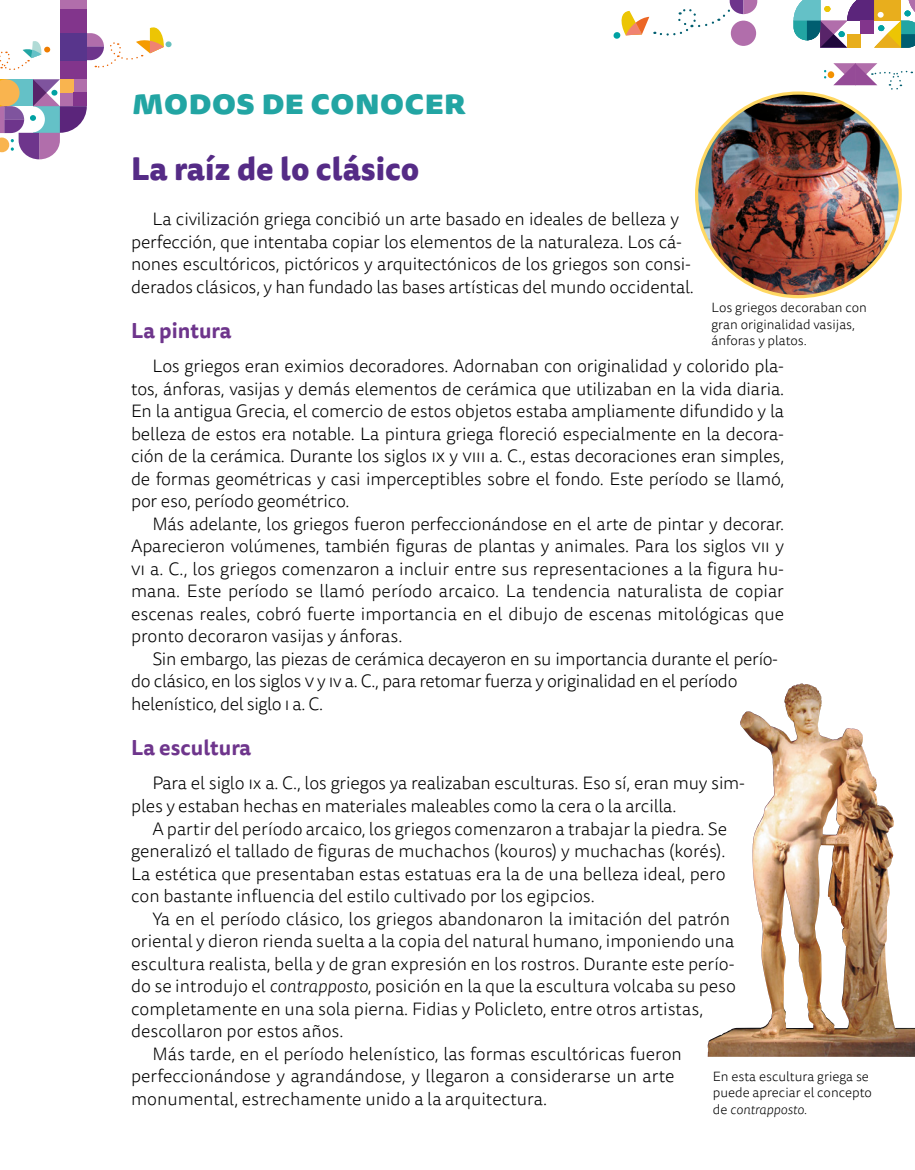
<style>
.page{position:relative;width:915px;height:1170px;background:#fff}
.page>*{position:absolute;margin:0;border:0;box-sizing:border-box;transform-origin:0 0}
.t1{font:800 34.5px "Tisa Sans Pro";color:#22a5a3;scale:1.04 1}
.título_Transforma{font:800 31.5px "Tisa Sans Pro";color:#552b86}
.txt_activid_finales{font:700 21px "Tisa Sans Pro";color:#6e358c}
.txt_activid_finales-2{font:300 18px/22.5px "Tisa Sans Pro";letter-spacing:-.01em;color:#000}
.Epigrafe_Transforma{font:300 13.5px/16.5px "Tisa Sans Pro";color:#000}
.s1{font-style:italic}
</style>
<div class="page">
<div style="left:60px;top:0;width:27px;height:9px;background:#b16eab"></div>
<div style="left:60px;top:9px;width:27px;height:24px;background:#82358c"></div>
<svg style="left:0;top:27px;width:171px;height:132px"></svg>
<div style="left:827px;top:71px;width:6px;height:7px;background:#f39100;border-radius:50%"></div>
<svg style="left:833px;top:63px;width:79px;height:27px"></svg>
<svg style="left:613px;top:0;width:301px;height:48px"></svg>
<img style="left:696px;top:93px;width:203px;height:203px;border-radius:102px">
<img style="left:707px;top:684px;width:207px;height:372px">
<h1 class="t1" style="left:132px;top:76px;width:322px">modos de conocer</h1>
<p class="título_Transforma" style="left:131px;top:145px;width:290px">La raíz de lo clásico</p>
<p class="txt_activid_finales-2" style="left:131px;top:208px;width:564px;text-indent:21px">La civilización griega concibió un arte basado en ideales de belleza y perfección, que intentaba copiar los elementos de la naturaleza. Los cá&shy;nones escultóricos, pictóricos y arquitectónicos de los griegos son consi&shy;derados clásicos, y han fundado las bases artísticas del mundo occidental.</p>
<p class="txt_activid_finales" style="left:131px;top:315px;width:102px">La pintura</p>
<p class="txt_activid_finales-2" style="left:131px;top:355px;width:654px;text-align:justify;text-indent:21px">Los griegos eran eximios decoradores. Adornaban con originalidad y colorido pla&shy;tos, ánforas, vasijas y demás elementos de cerámica que utilizaban en la vida diaria.<br>En la antigua Grecia, el comercio de estos objetos estaba ampliamente difundido y la belleza de estos era notable. La pintura griega floreció especialmente en la decora&shy;ción de la cerámica. Durante los siglos IX y VIII a. C., estas decoraciones eran simples, de formas geométricas y casi imperceptibles sobre el fondo. Este período se llamó, por eso, período geométrico.</p>
<p class="txt_activid_finales-2" style="left:131px;top:513px;width:654px;text-align:justify;text-indent:21px">Más adelante, los griegos fueron perfeccionándose en el arte de pintar y decorar.<br>Aparecieron volúmenes, también figuras de plantas y animales. Para los siglos VII y VI a. C., los griegos comenzaron a incluir entre sus representaciones a la figura hu&shy;mana. Este período se llamó período arcaico. La tendencia naturalista de copiar escenas reales, cobró fuerte importancia en el dibujo de escenas mitológicas que pronto decoraron vasijas y ánforas.</p>
<p class="txt_activid_finales-2" style="left:131px;top:648px;width:648px;text-indent:21px">Sin embargo, las piezas de cerámica decayeron en su importancia durante el perío&shy;do clásico, en los siglos V y Iv a. C., para retomar fuerza y originalidad en el período helenístico, del siglo I a. C.</p>
<p class="txt_activid_finales" style="left:131px;top:732px;width:122px">La escultura</p>
<p class="txt_activid_finales-2" style="left:131px;top:772px;width:615px;text-indent:21px">Para el siglo Ix a. C., los griegos ya realizaban esculturas. Eso sí, eran muy sim&shy;ples y estaban hechas en materiales maleables como la cera o la arcilla.</p>
<p class="txt_activid_finales-2" style="left:131px;top:817px;width:597px;text-align:justify;text-indent:21px">A partir del período arcaico, los griegos comenzaron a trabajar la piedra. Se generalizó el tallado de figuras de muchachos (kouros) y muchachas (korés).<br>La estética que presentaban estas estatuas era la de una belleza ideal, pero con bastante influencia del estilo cultivado por los egipcios.</p>
<p class="txt_activid_finales-2" style="left:131px;top:907px;width:606px;text-indent:21px">Ya en el período clásico, los griegos abandonaron la imitación del patrón oriental y dieron rienda suelta a la copia del natural humano, imponiendo una escultura realista, bella y de gran expresión en los rostros. Durante este perío&shy;do se introdujo el <span class="s1">contrapposto</span>, posición en la que la escultura volcaba su peso completamente en una sola pierna. Fidias y Policleto, entre otros artistas, descollaron por estos años.</p>
<p class="txt_activid_finales-2" style="left:131px;top:1042px;width:552px;text-indent:21px">Más tarde, en el período helenístico, las formas escultóricas fueron perfeccionándose y agrandándose, y llegaron a considerarse un arte monumental, estrechamente unido a la arquitectura.</p>
<p class="Epigrafe_Transforma" style="left:711px;top:300px;width:157px">Los griegos decoraban con gran originalidad vasijas, ánforas y platos.</p>
<p class="Epigrafe_Transforma" style="left:712px;top:1068px;width:161px">En esta escultura griega se puede apreciar el concepto de <span class="s1">contrapposto.</span></p>
</div>
